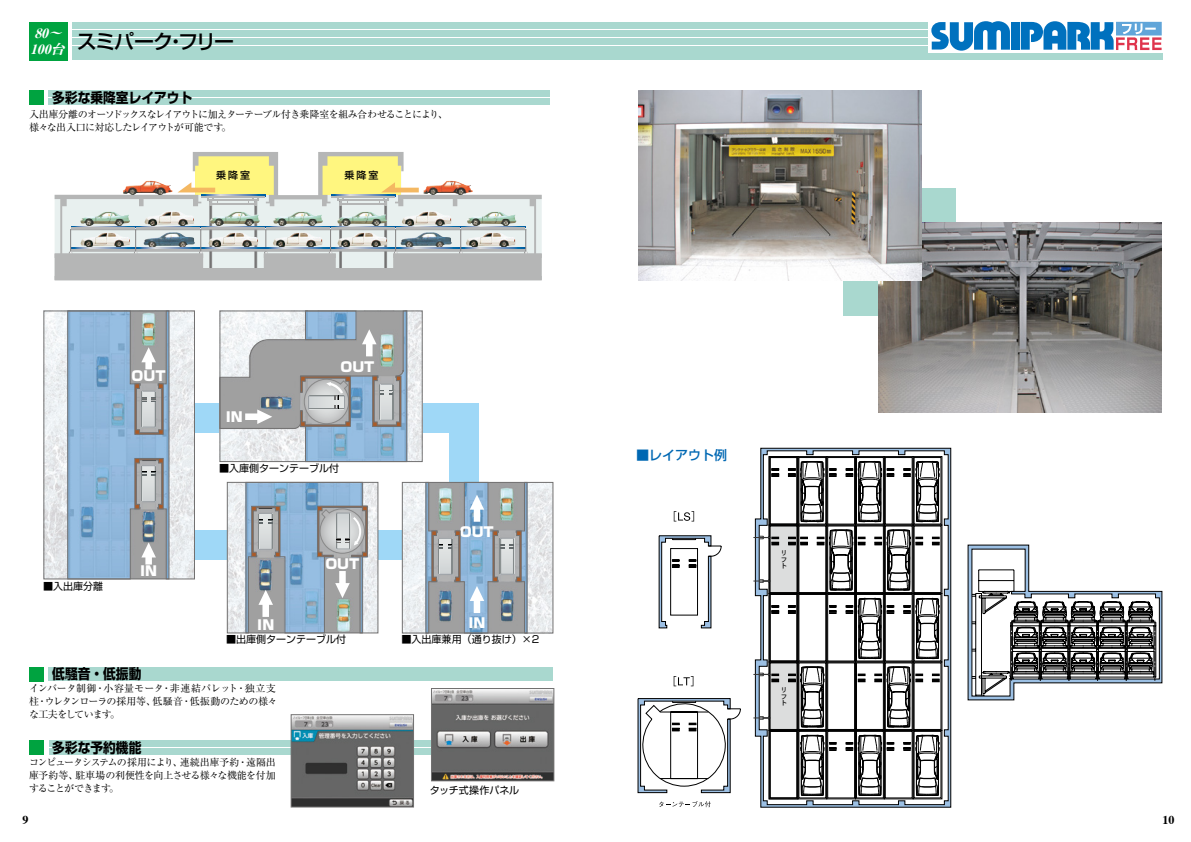
<style>
.page{position:relative;width:1191px;height:842px;background:#fff}
.page>*{position:absolute;margin:0;border:0;box-sizing:border-box;transform-origin:0 0}
.t1{font:500 20px "Shin Go Pro";letter-spacing:-.06em;color:#000}
.t2{font:700 14px "Shin Go";color:#000;scale:.91 1}
.t3{font:900 13.6px "Shin Go";color:#fff}
.t4{font:italic 800 13.5px "Ryumin";color:#fff}
.t5{font:500 13px "Shin Go";color:#0068b3}
.t6{font:700 12px "Times";color:#000}
.t7{font:10px/13px "Ryumin";letter-spacing:-.055em;color:#000}
.t8{font:10px/13px "Ryumin";letter-spacing:-.08em;color:#000}
.t9{font:10px "Shin Go";color:#000}
.t10{font:500 10px "Shin Go";letter-spacing:.2em;color:#000}
.t11{font:6.5px/6.5px "Osaka";color:#000}
</style>
<div class="page">
<div style="left:111px;top:403px;width:368px;height:30px;background:#9fd8f7"></div>
<div style="left:111px;top:530px;width:368px;height:30px;background:#9fd8f7"></div>
<div style="left:449px;top:403px;width:30px;height:157px;background:#9fd8f7"></div>
<div style="left:29px;top:90px;width:14px;height:15px;background:#00a340"></div>
<div style="left:48px;top:90px;width:502px;height:7px;background:#a9d8cf"></div>
<div style="left:48px;top:98px;width:502px;height:7px;background:#a9d8cf"></div>
<div style="left:48px;top:667px;width:505px;height:6px;background:#a9d8cf"></div>
<div style="left:48px;top:675px;width:505px;height:6px;background:#a9d8cf"></div>
<div style="left:29px;top:667px;width:14px;height:14px;background:#00a340"></div>
<div style="left:48px;top:741px;width:396px;height:6px;background:#a9d8cf"></div>
<div style="left:48px;top:748px;width:396px;height:7px;background:#a9d8cf"></div>
<div style="left:29px;top:741px;width:14px;height:14px;background:#00a340"></div>
<div style="left:29px;top:22px;width:38px;height:38px;background:#00a340"></div>
<div style="left:72px;top:22px;width:855px;height:7px;background:#a9d8cf"></div>
<div style="left:72px;top:30px;width:855px;height:6px;background:#a9d8cf"></div>
<div style="left:72px;top:38px;width:855px;height:6px;background:#a9d8cf"></div>
<div style="left:72px;top:46px;width:855px;height:6px;background:#a9d8cf"></div>
<div style="left:72px;top:54px;width:1090px;height:6px;background:#a9d8cf"></div>
<div style="left:1011px;top:22px;width:9px;height:28px;background:#0071be"></div>
<svg style="left:931px;top:21px;width:79px;height:30px"></svg>
<svg style="left:1020px;top:21px;width:141px;height:29px"></svg>
<svg style="left:755px;top:448px;width:196px;height:359px"></svg>
<img style="left:433px;top:690px;width:119px;height:89px">
<div style="left:431px;top:688px;width:123px;height:93px;border:1px solid #727171"></div>
<img style="left:293px;top:716px;width:119px;height:89px">
<div style="left:291px;top:714px;width:123px;height:93px;border:1px solid #727171"></div>
<svg style="left:967px;top:545px;width:195px;height:155px"></svg>
<svg style="left:659px;top:801px;width:51px;height:6px"></svg>
<svg style="left:673px;top:676px;width:20px;height:10px"></svg>
<svg style="left:674px;top:511px;width:20px;height:10px"></svg>
<svg style="left:638px;top:698px;width:102px;height:95px"></svg>
<svg style="left:659px;top:535px;width:62px;height:93px"></svg>
<img style="left:229px;top:484px;width:147px;height:147px">
<div style="left:227px;top:482px;width:151px;height:151px;border:1px solid #727171"></div>
<svg style="left:245px;top:482px;width:123px;height:151px;background:#9badbc"></svg>
<img style="left:45px;top:312px;width:148px;height:265px">
<div style="left:43px;top:310px;width:152px;height:269px;border:1px solid #727171"></div>
<svg style="left:67px;top:310px;width:102px;height:269px;background:#94aec5"></svg>
<img style="left:404px;top:484px;width:147px;height:147px">
<div style="left:402px;top:482px;width:151px;height:151px;border:1px solid #727171"></div>
<svg style="left:425px;top:482px;width:102px;height:151px;background:#98a4ad"></svg>
<img style="left:407px;top:312px;width:14px;height:148px">
<svg style="left:219px;top:310px;width:188px;height:152px;background:#adb7bf"></svg>
<div style="left:855px;top:525px;width:29px;height:69px;border:1px solid #000"></div>
<div style="left:884px;top:525px;width:29px;height:69px;border:1px solid #000"></div>
<div style="left:770px;top:526px;width:27px;height:66px;background:#dcdddd"></div>
<div style="left:769px;top:525px;width:29px;height:69px;border:1px solid #000"></div>
<div style="left:856px;top:594px;width:27px;height:67px;border:1px solid #000"></div>
<div style="left:855px;top:593px;width:29px;height:69px;border:1px solid #000"></div>
<div style="left:884px;top:593px;width:29px;height:69px;border:1px solid #000"></div>
<svg style="left:772px;top:605px;width:6px;height:9px"></svg>
<div style="left:769px;top:593px;width:29px;height:69px;border:1px solid #000"></div>
<div style="left:855px;top:662px;width:29px;height:68px;border:1px solid #000"></div>
<div style="left:884px;top:662px;width:29px;height:68px;border:1px solid #000"></div>
<div style="left:770px;top:663px;width:27px;height:66px;background:#dcdddd"></div>
<div style="left:769px;top:662px;width:29px;height:68px;border:1px solid #000"></div>
<div style="left:856px;top:731px;width:27px;height:67px;border:1px solid #000"></div>
<div style="left:855px;top:730px;width:29px;height:69px;border:1px solid #000"></div>
<div style="left:884px;top:730px;width:29px;height:69px;border:1px solid #000"></div>
<div style="left:769px;top:730px;width:29px;height:69px;border:1px solid #000"></div>
<div style="left:913px;top:525px;width:29px;height:69px;border:1px solid #000"></div>
<div style="left:913px;top:593px;width:29px;height:69px;border:1px solid #000"></div>
<div style="left:913px;top:662px;width:29px;height:68px;border:1px solid #000"></div>
<div style="left:913px;top:730px;width:29px;height:69px;border:1px solid #000"></div>
<div style="left:855px;top:456px;width:29px;height:69px;border:1px solid #000"></div>
<div style="left:884px;top:456px;width:29px;height:69px;border:1px solid #000"></div>
<svg style="left:772px;top:469px;width:6px;height:8px"></svg>
<div style="left:769px;top:456px;width:29px;height:69px;border:1px solid #000"></div>
<div style="left:913px;top:456px;width:29px;height:69px;border:1px solid #000"></div>
<svg style="left:887px;top:447px;width:52px;height:361px"></svg>
<svg style="left:788px;top:447px;width:93px;height:361px"></svg>
<svg style="left:753px;top:673px;width:25px;height:9px"></svg>
<svg style="left:753px;top:716px;width:17px;height:4px"></svg>
<svg style="left:753px;top:580px;width:17px;height:3px"></svg>
<svg style="left:753px;top:536px;width:25px;height:9px"></svg>
<svg style="left:55px;top:195px;width:487px;height:32px;background:#dee4e4"></svg>
<svg style="left:178px;top:152px;width:241px;height:54px"></svg>
<img style="left:123px;top:181px;width:49px;height:14px">
<img style="left:423px;top:181px;width:50px;height:14px">
<img style="left:80px;top:212px;width:50px;height:14px">
<img style="left:210px;top:212px;width:50px;height:14px">
<img style="left:273px;top:212px;width:50px;height:14px">
<img style="left:337px;top:212px;width:50px;height:14px">
<img style="left:467px;top:212px;width:50px;height:14px">
<img style="left:402px;top:211px;width:50px;height:15px">
<img style="left:144px;top:211px;width:51px;height:15px">
<svg style="left:331px;top:226px;width:64px;height:1px"></svg>
<svg style="left:396px;top:226px;width:64px;height:1px"></svg>
<svg style="left:461px;top:226px;width:64px;height:1px"></svg>
<svg style="left:201px;top:226px;width:64px;height:1px"></svg>
<svg style="left:266px;top:226px;width:64px;height:1px"></svg>
<svg style="left:136px;top:226px;width:64px;height:1px"></svg>
<svg style="left:71px;top:226px;width:64px;height:1px"></svg>
<svg style="left:55px;top:227px;width:487px;height:53px;background:#bcc0c1"></svg>
<div style="left:843px;top:188px;width:113px;height:127px;background:#a9d8cf"></div>
<img style="left:878px;top:223px;width:283px;height:189px">
<img style="left:638px;top:91px;width:283px;height:190px">
<h3 class="t4" style="left:34px;top:24px;width:33px">80～</h3>
<h1 class="t1" style="left:30px;top:25px;width:205px"><sub>100台</sub> スミパーク・フリー</h1>
<h2 class="t2" style="left:52px;top:88px;width:156px">多彩な乗降室レイアウト</h2>
<p class="t8" style="left:29px;top:107px;width:420px">入出庫分離のオーソドックスなレイアウトに加えターテーブル付き乗降室を組み合わせることにより、様々な出入口に対応したレイアウトが可能です。</p>
<p class="t10" style="left:216px;top:169px;width:35px">乗降室</p>
<p class="t10" style="left:345px;top:169px;width:35px">乗降室</p>
<h3 class="t3" style="left:132px;top:366px;width:36px">OUT</h3>
<p class="t9" style="left:43px;top:579px;width:62px">■入出庫分離</p>
<h3 class="t3" style="left:140px;top:561px;width:18px">IN</h3>
<h2 class="t2" style="left:52px;top:664px;width:100px">低騒音・低振動</h2>
<h3 class="t3" style="left:226px;top:407px;width:18px">IN</h3>
<h3 class="t3" style="left:340px;top:357px;width:36px">OUT</h3>
<p class="t9" style="left:219px;top:462px;width:121px">■入庫側ターンテーブル付</p>
<h3 class="t3" style="left:257px;top:616px;width:18px">IN</h3>
<h3 class="t3" style="left:325px;top:554px;width:36px">OUT</h3>
<h3 class="t3" style="left:460px;top:523px;width:36px">OUT</h3>
<h3 class="t3" style="left:468px;top:614px;width:18px">IN</h3>
<p class="t9" style="left:226px;top:633px;width:121px">■出庫側ターンテーブル付</p>
<p class="t9" style="left:401px;top:633px;width:139px">■入出庫兼用（通り抜け）×2</p>
<p class="t7" style="left:29px;top:682px;width:250px">インバータ制御・小容量モータ・非連結パレット・独立支柱・ウレタンローラの採用等、低騒音・低振動のための様々な工夫をしています。</p>
<p class="t7" style="left:29px;top:756px;width:248px;text-align:justify">コンピュータシステムの採用により、連続出庫予約・遠隔出庫予約等、駐車場の利便性を向上させる様々な機能を付加することができます。</p>
<h2 class="t2" style="left:52px;top:738px;width:100px">多彩な予約機能</h2>
<p class="t9" style="left:430px;top:783px;width:91px">タッチ式操作パネル</p>
<h3 class="t5" style="left:636px;top:446px;width:92px">■レイアウト例</h3>
<p class="t11" style="left:781px;top:549px;width:7px">リフト</p>
<p class="t11" style="left:781px;top:686px;width:7px">リフト</p>
<p class="t6" style="left:22px;top:808px;width:7px">9</p>
<p class="t6" style="left:1162px;top:808px;width:13px">10</p>
</div>
